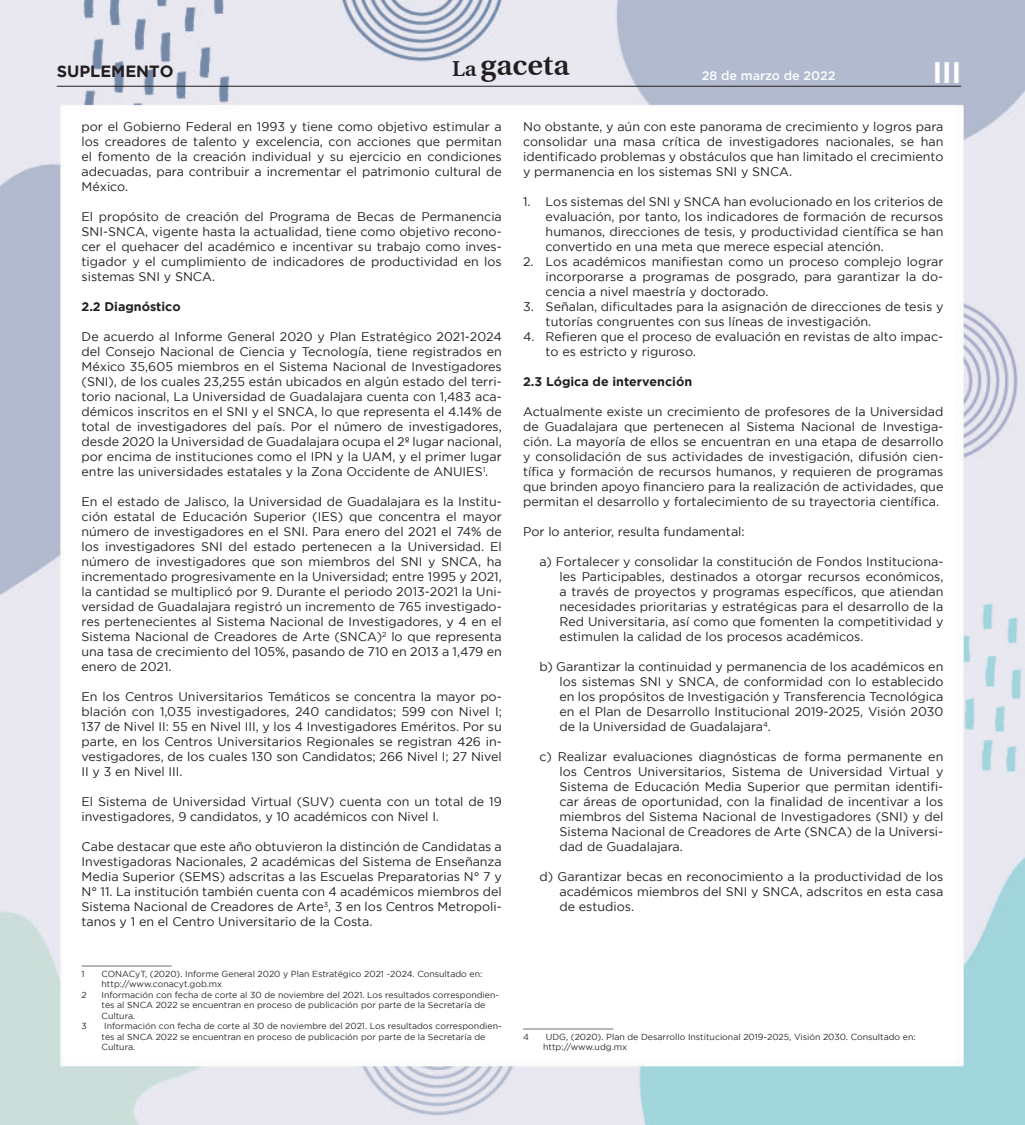
<style>
.page{position:relative;width:1025px;height:1125px;background:#fff}
.page>*{position:absolute;margin:0;border:0;box-sizing:border-box;transform-origin:0 0}
.t1{font:700 30px "Meta Plus";color:#fff}
.t2{font:600 29.75px "Utopia";color:#231f20}
.t3{font:700 16.25px "Gotham";color:#231f20}
.t4{font:12.5px/15px "Gotham";color:#231f20;text-align:justify}
.t5{font:700 12.5px "Gotham";color:#231f20}
.t6{font:500 12.5px "Gotham";color:#fff}
.t7{font:8.75px/10.5px "Gotham";color:#27292d}
.t8{font:8.75px "Gotham";color:#231f20}
.s1{font-size:21.75px}
</style>
<div class="page">
<img style="left:0;top:0;width:1024px;height:1125px">
<hr style="left:57px;top:86px;width:903px;height:1px;background:#231f20">
<hr style="left:81px;top:965px;width:90px;height:2px;background:#888c90">
<hr style="left:523px;top:1028px;width:90px;height:2px;background:#888c90">
<h3 class="t3" style="left:57px;top:62px;width:118px">SUPLEMENTO</h3>
<h2 class="t2" style="left:452px;top:49px;width:119px"><span class="s1">La</span> gaceta</h2>
<p class="t6" style="left:701px;top:67px;width:135px">28 de marzo de 2022</p>
<h1 class="t1" style="left:932px;top:56px;width:30px">III</h1>
<p class="t4" style="left:81px;top:119px;width:421px">por el Gobierno Federal en 1993 y tiene como objetivo estimular a los creadores de talento y excelencia, con acciones que permitan el fomento de la creación individual y su ejercicio en condiciones adecuadas, para contribuir a incrementar el patrimonio cultural de México.</p>
<p class="t4" style="left:81px;top:209px;width:421px">El propósito de creación del Programa de Becas de Permanencia SNI-SNCA, vigente hasta la actualidad, tiene como objetivo recono&shy;cer el quehacer del académico e incentivar su trabajo como inves&shy;tigador y el cumplimiento de indicadores de productividad en los sistemas SNI y SNCA.</p>
<p class="t5" style="left:81px;top:299px;width:101px">2.2 Diagnóstico</p>
<p class="t4" style="left:81px;top:329px;width:421px">De acuerdo al Informe General 2020 y Plan Estratégico 2021-2024 del Consejo Nacional de Ciencia y Tecnología, tiene registrados en México 35,605 miembros en el Sistema Nacional de Investigadores (SNI), de los cuales 23,255 están ubicados en algún estado del terri&shy;torio nacional, La Universidad de Guadalajara cuenta con 1,483 aca&shy;démicos inscritos en el SNI y el SNCA, lo que representa el 4.14% de total de investigadores del país. Por el número de investigadores, desde 2020 la Universidad de Guadalajara ocupa el 2º lugar nacional, por encima de instituciones como el IPN y la UAM, y el primer lugar entre las universidades estatales y la Zona Occidente de ANUIES<sup>1</sup>.</p>
<p class="t4" style="left:81px;top:494px;width:421px">En el estado de Jalisco, la Universidad de Guadalajara es la Institu&shy;ción estatal de Educación Superior (IES) que concentra el mayor número de investigadores en el SNI. Para enero del 2021 el 74% de los investigadores SNI del estado pertenecen a la Universidad. El número de investigadores que son miembros del SNI y SNCA, ha incrementado progresivamente en la Universidad; entre 1995 y 2021, la cantidad se multiplicó por 9. Durante el periodo 2013-2021 la Uni&shy;versidad de Guadalajara registró un incremento de 765 investigado&shy;res pertenecientes al Sistema Nacional de Investigadores, y 4 en el Sistema Nacional de Creadores de Arte (SNCA)<sup>2</sup> lo que representa una tasa de crecimiento del 105%, pasando de 710 en 2013 a 1,479 en enero de 2021.</p>
<p class="t4" style="left:81px;top:689px;width:421px">En los Centros Universitarios Temáticos se concentra la mayor po&shy;blación con 1,035 investigadores, 240 candidatos; 599 con Nivel I; 137 de Nivel II: 55 en Nivel III, y los 4 Investigadores Eméritos. Por su parte, en los Centros Universitarios Regionales se registran 426 in&shy;vestigadores, de los cuales 130 son Candidatos; 266 Nivel I; 27 Nivel II y 3 en Nivel III.</p>
<p class="t4" style="left:81px;top:794px;width:421px">El Sistema de Universidad Virtual (SUV) cuenta con un total de 19 investigadores, 9 candidatos, y 10 académicos con Nivel I.</p>
<p class="t4" style="left:81px;top:839px;width:421px">Cabe destacar que este año obtuvieron la distinción de Candidatas a Investigadoras Nacionales, 2 académicas del Sistema de Enseñanza Media Superior (SEMS) adscritas a las Escuelas Preparatorias N° 7 y N° 11. La institución también cuenta con 4 académicos miembros del Sistema Nacional de Creadores de Arte<sup>3</sup>, 3 en los Centros Metropoli&shy;tanos y 1 en el Centro Universitario de la Costa.</p>
<p class="t8" style="left:81px;top:969px;width:5px">1</p>
<p class="t7" style="left:101px;top:968px;width:382px">CONACyT, (2020). Informe General 2020 y Plan Estratégico 2021 -2024. Consultado en: http://www.conacyt.gob.mx</p>
<p class="t7" style="left:81px;top:989px;width:7px">2</p>
<p class="t7" style="left:101px;top:989px;width:399px">Información con fecha de corte al 30 de noviembre del 2021. Los resultados correspondien&shy;tes al SNCA 2022 se encuentran en proceso de publicación por parte de la Secretaría de<br>Cultura.</p>
<p class="t7" style="left:81px;top:1021px;width:7px">3</p>
<p class="t7" style="left:101px;top:1021px;width:401px">Información con fecha de corte al 30 de noviembre del 2021. Los resultados correspondien&shy;tes al SNCA 2022 se encuentran en proceso de publicación por parte de la Secretaría de<br>Cultura.</p>
<p class="t4" style="left:523px;top:119px;width:421px">No obstante, y aún con este panorama de crecimiento y logros para consolidar una masa crítica de investigadores nacionales, se han identificado problemas y obstáculos que han limitado el crecimiento y permanencia en los sistemas SNI y SNCA.</p>
<p class="t4" style="left:545px;top:194px;width:399px;text-indent:-22px">1. Los sistemas del SNI y SNCA han evolucionado en los criterios de evaluación, por tanto, los indicadores de formación de recursos humanos, direcciones de tesis, y productividad científica se han convertido en una meta que merece especial atención.</p>
<p class="t4" style="left:545px;top:254px;width:399px;text-indent:-22px">2. Los académicos manifiestan como un proceso complejo lograr incorporarse a programas de posgrado, para garantizar la do&shy;cencia a nivel maestría y doctorado.</p>
<p class="t4" style="left:545px;top:299px;width:399px;text-indent:-22px">3. Señalan, dificultades para la asignación de direcciones de tesis y tutorías congruentes con sus líneas de investigación.</p>
<p class="t4" style="left:545px;top:329px;width:399px;text-indent:-22px">4. Refieren que el proceso de evaluación en revistas de alto impac&shy;to es estricto y riguroso.</p>
<p class="t5" style="left:523px;top:374px;width:170px">2.3 Lógica de intervención</p>
<p class="t4" style="left:523px;top:404px;width:421px">Actualmente existe un crecimiento de profesores de la Universidad de Guadalajara que pertenecen al Sistema Nacional de Investiga&shy;ción. La mayoría de ellos se encuentran en una etapa de desarrollo y consolidación de sus actividades de investigación, difusión cien&shy;tífica y formación de recursos humanos, y requieren de programas que brinden apoyo financiero para la realización de actividades, que permitan el desarrollo y fortalecimiento de su trayectoria científica.</p>
<p class="t4" style="left:523px;top:524px;width:223px">Por lo anterior, resulta fundamental:</p>
<p class="t4" style="left:559px;top:554px;width:385px;text-indent:-20px">a) Fortalecer y consolidar la constitución de Fondos Instituciona&shy;les Participables, destinados a otorgar recursos económicos, a través de proyectos y programas específicos, que atiendan necesidades prioritarias y estratégicas para el desarrollo de la Red Universitaria, así como que fomenten la competitividad y estimulen la calidad de los procesos académicos.</p>
<p class="t4" style="left:559px;top:659px;width:385px;text-indent:-20px">b) Garantizar la continuidad y permanencia de los académicos en los sistemas SNI y SNCA, de conformidad con lo establecido en los propósitos de Investigación y Transferencia Tecnológica en el Plan de Desarrollo Institucional 2019-2025, Visión 2030 de la Universidad de Guadalajara<sup>4</sup>.</p>
<p class="t4" style="left:559px;top:749px;width:385px;text-indent:-20px">c) Realizar evaluaciones diagnósticas de forma permanente en los Centros Universitarios, Sistema de Universidad Virtual y Sistema de Educación Media Superior que permitan identifi&shy;car áreas de oportunidad, con la finalidad de incentivar a los miembros del Sistema Nacional de Investigadores (SNI) y del Sistema Nacional de Creadores de Arte (SNCA) de la Universi&shy;dad de Guadalajara.</p>
<p class="t4" style="left:559px;top:869px;width:385px;text-indent:-20px">d) Garantizar becas en reconocimiento a la productividad de los académicos miembros del SNI y SNCA, adscritos en esta casa de estudios.</p>
<p class="t7" style="left:523px;top:1031px;width:7px">4</p>
<p class="t7" style="left:543px;top:1031px;width:374px;text-indent:3px">UDG, (2020). Plan de Desarrollo Institucional 2019-2025, Visión 2030. Consultado en: http://www.udg.mx</p>
</div>
